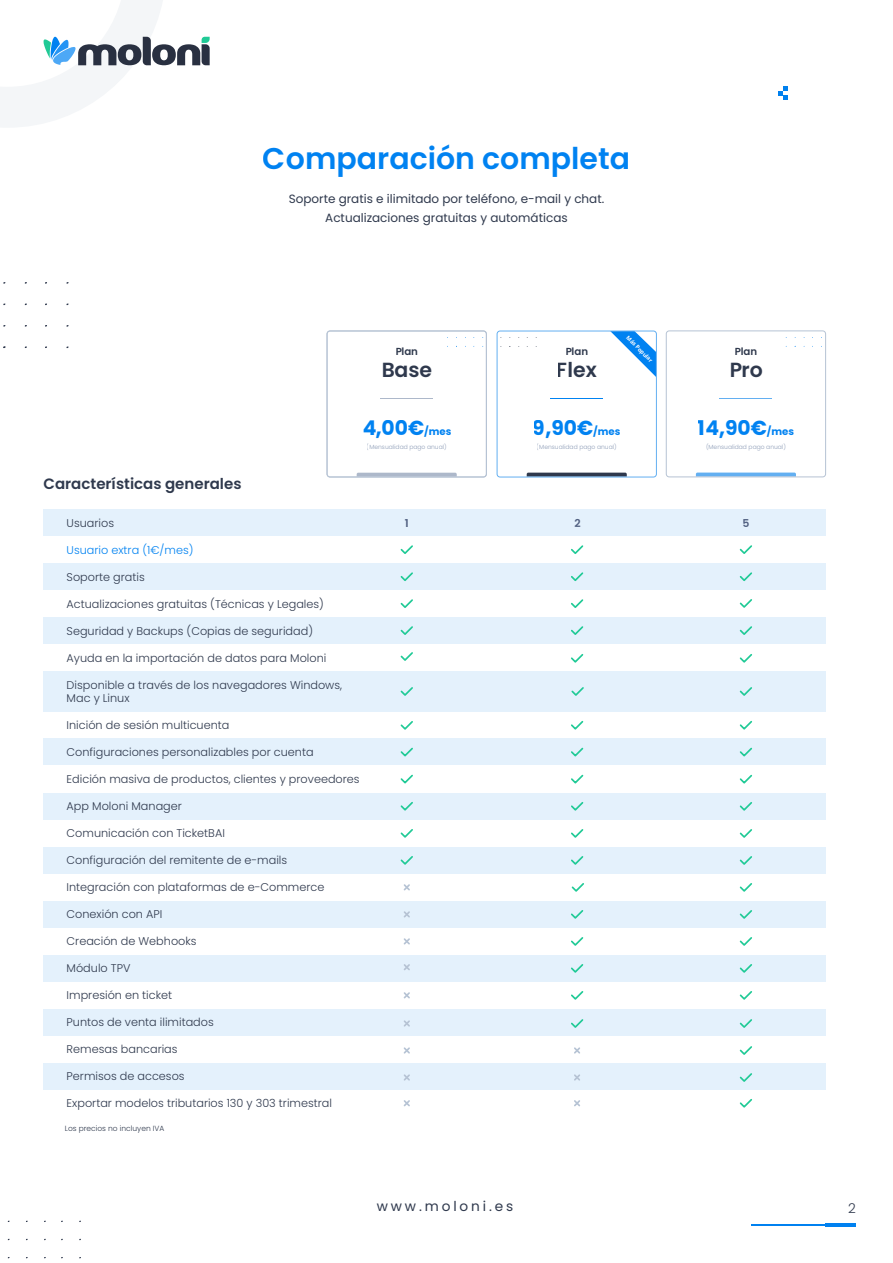
<style>
.page{position:relative;width:893px;height:1263px;background:#fff}
.page>*{position:absolute;margin:0;border:0;box-sizing:border-box;transform-origin:0 0}
.t1{font:600 30px "Poppins";color:#0082f1}
.t2{font:600 20.4px "Poppins";color:#2f394d}
.t3{font:700 20.25px "Poppins";color:#0082f1}
.t4{font:600 15px "Poppins";color:#2f394d}
.t5{font:13.65px "Poppins";letter-spacing:.21em;color:#2f394d}
.t6{font:300 13.5px "Poppins";color:#2f394d}
.t7{font:12px/19.2px "Poppins";color:#2f394d;text-align:center}
.t8{font:300 11.25px/13.5px "Poppins";color:#2f394d}
.t9{font:300 11.25px "Poppins";color:#0082f1}
.t10{font:600 10.8px "Poppins";color:#516081}
.t11{font:600 10.2px "Poppins";color:#2f394d}
.t12{font:300 7.5px "Poppins";color:#2f394d}
.t13{font:300 6px "Poppins";color:#8f9eb8}
.t14{font:700 5.55px "Open Sans";color:#fff}
.s1{font-size:10.2px}
</style>
<div class="page">
<div style="left:44px;top:509px;width:782px;height:26px;background:#e4f1fc"></div>
<div style="left:44px;top:563px;width:782px;height:27px;background:#e4f1fc"></div>
<div style="left:44px;top:617px;width:782px;height:27px;background:#e4f1fc"></div>
<div style="left:44px;top:738px;width:782px;height:27px;background:#e4f1fc"></div>
<div style="left:44px;top:793px;width:782px;height:27px;background:#e4f1fc"></div>
<div style="left:44px;top:847px;width:782px;height:27px;background:#e4f1fc"></div>
<div style="left:44px;top:901px;width:782px;height:27px;background:#e4f1fc"></div>
<div style="left:44px;top:955px;width:782px;height:27px;background:#e4f1fc"></div>
<div style="left:44px;top:1009px;width:782px;height:27px;background:#e4f1fc"></div>
<div style="left:44px;top:1063px;width:782px;height:27px;background:#e4f1fc"></div>
<div style="left:44px;top:671px;width:782px;height:40px;background:#e4f1fc"></div>
<svg style="left:404px;top:911px;width:6px;height:7px"></svg>
<svg style="left:403px;top:884px;width:7px;height:7px"></svg>
<svg style="left:403px;top:938px;width:7px;height:7px"></svg>
<svg style="left:404px;top:964px;width:6px;height:7px"></svg>
<svg style="left:404px;top:1020px;width:6px;height:7px"></svg>
<svg style="left:403px;top:1047px;width:7px;height:7px"></svg>
<svg style="left:404px;top:1074px;width:6px;height:7px"></svg>
<svg style="left:574px;top:1047px;width:6px;height:7px"></svg>
<svg style="left:574px;top:1074px;width:6px;height:7px"></svg>
<svg style="left:400px;top:572px;width:13px;height:9px"></svg>
<svg style="left:400px;top:545px;width:13px;height:9px"></svg>
<svg style="left:400px;top:599px;width:13px;height:9px"></svg>
<svg style="left:400px;top:626px;width:13px;height:9px"></svg>
<svg style="left:400px;top:687px;width:13px;height:9px"></svg>
<svg style="left:400px;top:652px;width:13px;height:9px"></svg>
<svg style="left:400px;top:721px;width:13px;height:9px"></svg>
<svg style="left:400px;top:747px;width:13px;height:10px"></svg>
<svg style="left:400px;top:774px;width:13px;height:10px"></svg>
<svg style="left:571px;top:572px;width:13px;height:9px"></svg>
<svg style="left:571px;top:545px;width:13px;height:9px"></svg>
<svg style="left:571px;top:599px;width:13px;height:9px"></svg>
<svg style="left:571px;top:626px;width:13px;height:9px"></svg>
<svg style="left:571px;top:687px;width:13px;height:9px"></svg>
<svg style="left:571px;top:654px;width:13px;height:9px"></svg>
<svg style="left:571px;top:720px;width:13px;height:10px"></svg>
<svg style="left:571px;top:747px;width:13px;height:10px"></svg>
<svg style="left:571px;top:774px;width:13px;height:10px"></svg>
<svg style="left:571px;top:883px;width:13px;height:9px"></svg>
<svg style="left:571px;top:910px;width:13px;height:9px"></svg>
<svg style="left:571px;top:964px;width:13px;height:9px"></svg>
<svg style="left:571px;top:937px;width:13px;height:9px"></svg>
<svg style="left:571px;top:1019px;width:13px;height:9px"></svg>
<svg style="left:739px;top:572px;width:13px;height:9px"></svg>
<svg style="left:739px;top:545px;width:13px;height:9px"></svg>
<svg style="left:739px;top:599px;width:13px;height:9px"></svg>
<svg style="left:739px;top:626px;width:13px;height:9px"></svg>
<svg style="left:739px;top:654px;width:14px;height:9px"></svg>
<svg style="left:739px;top:687px;width:13px;height:9px"></svg>
<svg style="left:739px;top:720px;width:14px;height:10px"></svg>
<svg style="left:739px;top:747px;width:13px;height:10px"></svg>
<svg style="left:739px;top:774px;width:14px;height:10px"></svg>
<svg style="left:739px;top:883px;width:13px;height:9px"></svg>
<svg style="left:739px;top:910px;width:13px;height:9px"></svg>
<svg style="left:739px;top:937px;width:13px;height:9px"></svg>
<svg style="left:739px;top:964px;width:13px;height:9px"></svg>
<svg style="left:739px;top:1019px;width:13px;height:9px"></svg>
<svg style="left:403px;top:992px;width:7px;height:7px"></svg>
<svg style="left:571px;top:991px;width:13px;height:9px"></svg>
<svg style="left:739px;top:991px;width:13px;height:9px"></svg>
<svg style="left:739px;top:1046px;width:13px;height:9px"></svg>
<svg style="left:739px;top:1073px;width:13px;height:9px"></svg>
<svg style="left:403px;top:1100px;width:7px;height:7px"></svg>
<svg style="left:574px;top:1100px;width:6px;height:7px"></svg>
<svg style="left:739px;top:1099px;width:14px;height:9px"></svg>
<svg style="left:400px;top:802px;width:13px;height:9px"></svg>
<svg style="left:571px;top:802px;width:13px;height:9px"></svg>
<svg style="left:739px;top:802px;width:13px;height:9px"></svg>
<svg style="left:400px;top:829px;width:13px;height:9px"></svg>
<svg style="left:571px;top:829px;width:13px;height:9px"></svg>
<svg style="left:739px;top:829px;width:13px;height:9px"></svg>
<svg style="left:400px;top:856px;width:13px;height:9px"></svg>
<svg style="left:571px;top:856px;width:13px;height:9px"></svg>
<svg style="left:739px;top:856px;width:13px;height:9px"></svg>
<svg style="left:0;top:0;width:210px;height:127px"></svg>
<hr style="left:751px;top:1224px;width:105px;height:1px;background:#0081f0">
<hr style="left:826px;top:1223px;width:30px;height:4px;background:#0081f0">
<svg style="left:357px;top:473px;width:100px;height:2px"></svg>
<hr style="left:380px;top:398px;width:53px;height:1px;background:#adb8ca">
<div style="left:327px;top:331px;width:160px;height:146px;border:1px solid #b6c3d4;border-radius:3px"></div>
<svg style="left:696px;top:473px;width:100px;height:2px"></svg>
<div style="left:666px;top:331px;width:160px;height:146px;border:1px solid #b6c3d4;border-radius:3px"></div>
<hr style="left:720px;top:398px;width:52px;height:1px;background:#63aff1">
<svg style="left:527px;top:473px;width:100px;height:2px"></svg>
<hr style="left:550px;top:398px;width:53px;height:1px;background:#0082f1">
<svg style="left:612px;top:333px;width:43px;height:43px"></svg>
<div style="left:497px;top:331px;width:160px;height:146px;border:1px solid #63aff1;border-radius:3px"></div>
<svg style="left:779px;top:86px;width:9px;height:14px"></svg>
<h1 class="t1" style="left:263px;top:141px;width:369px">Comparación completa</h1>
<h3 class="t4" style="left:44px;top:475px;width:199px">Características generales</h3>
<p class="t7" style="left:289px;top:189px;width:317px">Soporte gratis e ilimitado por teléfono, e-mail y chat.<br>Actualizaciones gratuitas y automáticas</p>
<p class="t11" style="left:395px;top:346px;width:24px">Plan</p>
<h2 class="t2" style="left:381px;top:358px;width:52px">Base</h2>
<p class="t11" style="left:565px;top:346px;width:24px">Plan</p>
<h2 class="t2" style="left:557px;top:358px;width:42px">Flex</h2>
<p class="t14" style="left:630px;top:334px;width:36px;rotate:45deg">Más Popular</p>
<p class="t11" style="left:735px;top:346px;width:24px">Plan</p>
<h2 class="t2" style="left:729px;top:358px;width:35px">Pro</h2>
<h3 class="t3" style="left:362px;top:416px;width:91px">4,00€<span class="s1">/mes</span></h3>
<h3 class="t3" style="left:533px;top:416px;width:89px">9,90€<span class="s1">/mes</span></h3>
<h3 class="t3" style="left:698px;top:416px;width:98px">14,90€<span class="s1">/mes</span></h3>
<p class="t13" style="left:367px;top:444px;width:81px">(Mensualidad pago anual)</p>
<p class="t13" style="left:537px;top:444px;width:81px">(Mensualidad pago anual)</p>
<p class="t13" style="left:706px;top:444px;width:81px">(Mensualidad pago anual)</p>
<p class="t8" style="left:67px;top:516px;width:49px">Usuarios</p>
<p class="t9" style="left:67px;top:543px;width:128px">Usuario extra (1€/mes)</p>
<p class="t8" style="left:67px;top:570px;width:80px">Soporte gratis</p>
<p class="t8" style="left:67px;top:597px;width:259px">Actualizaciones gratuitas (Técnicas y Legales)</p>
<p class="t8" style="left:67px;top:624px;width:248px">Seguridad y Backups (Copias de seguridad)</p>
<p class="t8" style="left:67px;top:651px;width:261px">Ayuda en la importación de datos para Moloni</p>
<p class="t8" style="left:67px;top:678px;width:277px">Disponible a través de los navegadores Windows,<br>Mac y Linux</p>
<p class="t8" style="left:67px;top:718px;width:164px">Inición de sesión multicuenta</p>
<p class="t8" style="left:67px;top:745px;width:249px">Configuraciones personalizables por cuenta</p>
<p class="t8" style="left:67px;top:772px;width:294px">Edición masiva de productos, clientes y proveedores</p>
<p class="t8" style="left:67px;top:799px;width:117px">App Moloni Manager</p>
<p class="t8" style="left:67px;top:826px;width:160px">Comunicación con TicketBAI</p>
<p class="t8" style="left:67px;top:853px;width:222px">Configuración del remitente de e-mails</p>
<p class="t8" style="left:67px;top:880px;width:259px">Integración con plataformas de e-Commerce</p>
<p class="t8" style="left:67px;top:907px;width:97px">Conexión con API</p>
<p class="t8" style="left:67px;top:934px;width:131px">Creación de Webhooks</p>
<p class="t8" style="left:67px;top:961px;width:65px">Módulo TPV</p>
<p class="t8" style="left:67px;top:988px;width:107px">Impresión en ticket</p>
<p class="t8" style="left:67px;top:1015px;width:149px">Puntos de venta ilimitados</p>
<p class="t8" style="left:67px;top:1042px;width:113px">Remesas bancarias</p>
<p class="t8" style="left:67px;top:1069px;width:120px">Permisos de accesos</p>
<p class="t8" style="left:67px;top:1096px;width:267px">Exportar modelos tributarios 130 y 303 trimestral</p>
<p class="t12" style="left:65px;top:1124px;width:101px">Los precios no incluyen IVA</p>
<p class="t10" style="left:405px;top:517px;width:5px">1</p>
<p class="t10" style="left:574px;top:517px;width:8px">2</p>
<p class="t10" style="left:742px;top:517px;width:8px">5</p>
<p class="t5" style="left:377px;top:1199px;width:138px">www.moloni.es</p>
<p class="t6" style="left:848px;top:1200px;width:9px">2</p>
</div>
